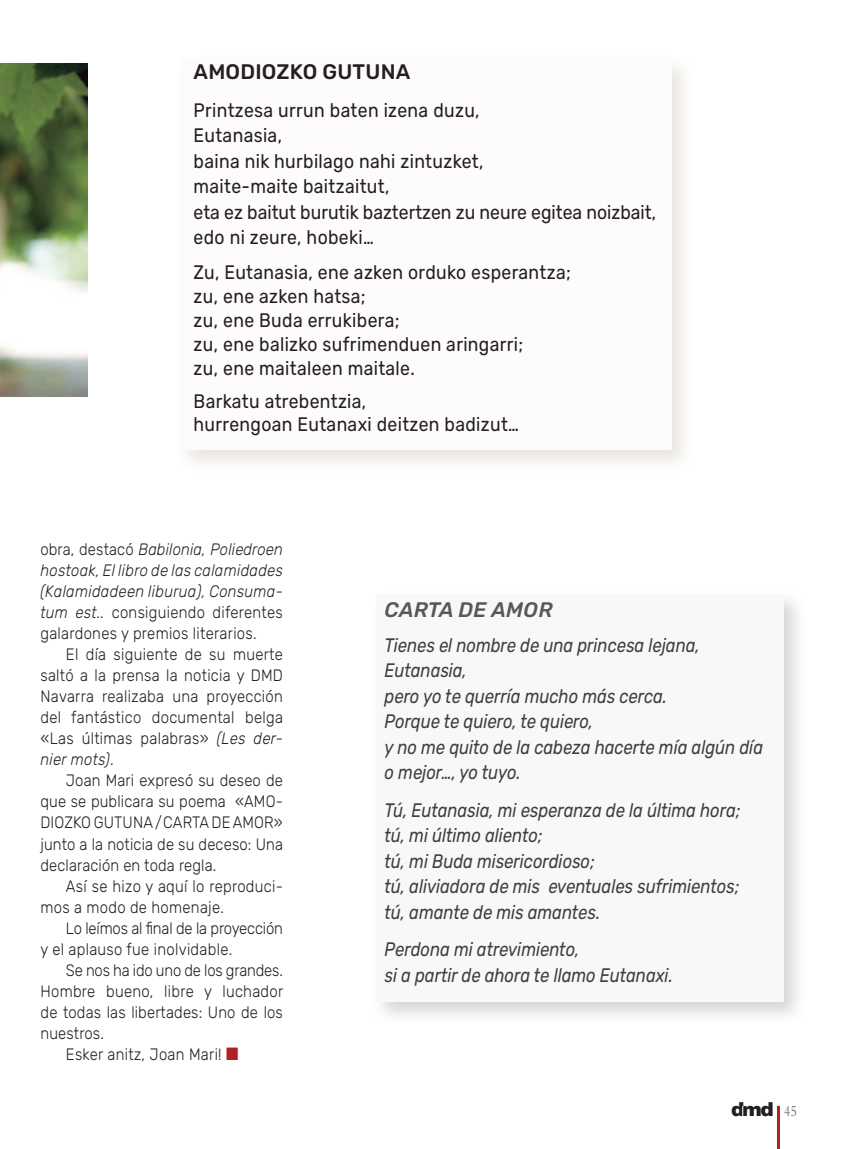
<style>
.page{position:relative;width:851px;height:1149px;background:#fff}
.page>*{position:absolute;margin:0;border:0;box-sizing:border-box;transform-origin:0 0}
.t1{font:500 21px "Rubik";letter-spacing:.01em;color:#231f20}
.t2{font:italic 500 21px "Rubik";letter-spacing:.01em;color:#57585a}
.t3{font:italic 19.5px/25.5px "Rubik";color:#3e3e3f;scale:.85 1}
.t4{font:19.5px/25.5px "Rubik";letter-spacing:.02em;color:#231f20;scale:.9 1}
.t5{font:900 19.2px "Arial";color:#231f20;scale:1.05 1}
.t6{font:300 16.5px/21px "Rubik";letter-spacing:.02em;color:#231f20;text-align:justify;scale:.9 1}
.t7{font:italic 300 16.5px/21px "Rubik";letter-spacing:.02em;color:#231f20;text-align:justify;scale:.9 1}
.t8{font:300 16.5px/21px "Rubik";letter-spacing:-.01em;color:#231f20;scale:.9 1}
.s1{font-style:normal}
.s2{font-style:italic}
.s3{color:#b31e22}
.s4{font-family:"Bembo";font-weight:400;font-size:15.75px;color:#6c6d70}
</style>
<div class="page">
<hr style="left:776px;top:1105px;width:3px;height:43px;background:#b31e22">
<img style="left:0;top:63px;width:87px;height:333px">
<div style="left:175px;top:54px;width:518px;height:418px;background:#d8d0c9;opacity:.55"></div>
<div style="left:181px;top:60px;width:490px;height:390px;background:#fdfcfb"></div>
<div style="left:370px;top:588px;width:436px;height:435px;background:#a7aaae;opacity:.48"></div>
<div style="left:376px;top:594px;width:407px;height:407px;background:#f7f8f7"></div>
<p class="t1" style="left:193px;top:60px;width:218px">AMODIOZKO GUTUNA</p>
<p class="t4" style="left:193px;top:97px;width:515px">Printzesa urrun baten izena duzu,<br>Eutanasia,<br>baina nik hurbilago nahi zintuzket,<br>maite-maite baitzaitut,<br>eta ez baitut burutik baztertzen zu neure egitea noizbait, edo ni zeure, hobeki…</p>
<p class="t4" style="left:193px;top:260px;width:420px;line-height:24px">Zu, Eutanasia, ene azken orduko esperantza; zu, ene azken hatsa;<br>zu, ene Buda errukibera;<br>zu, ene balizko sufrimenduen aringarri;<br>zu, ene maitaleen maitale.</p>
<p class="t4" style="left:193px;top:390px;width:363px;line-height:22.5px">Barkatu atrebentzia,<br>hurrengoan Eutanaxi deitzen badizut…</p>
<p class="t7" style="left:40px;top:539px;width:271px"><span class="s1">obra, destacó</span> Babilonia, Poliedroen hostoak, El libro de las calamidades (Kalamidadeen liburua), Consuma&shy;tum est.. <span class="s1">consiguiendo diferentes galardones y premios literarios.</span></p>
<p class="t6" style="left:40px;top:644px;width:271px;text-indent:26px">El día siguiente de su muerte saltó a la prensa la noticia y DMD Navarra realizaba una proyección del fantástico documental belga «Las últimas palabras» <span class="s2">(Les der&shy;nier mots)</span>.</p>
<p class="t6" style="left:40px;top:770px;width:271px;text-indent:26px">Joan Mari expresó su deseo de que se publicara su poema «AMO-DIOZKO GUTUNA / CARTA DE AMOR» junto a la noticia de su deceso: Una declaración en toda regla.</p>
<p class="t6" style="left:40px;top:875px;width:271px;text-indent:26px">Así se hizo y aquí lo reproduci&shy;mos a modo de homenaje.</p>
<p class="t8" style="left:40px;top:917px;width:271px;text-indent:26px">Lo leímos al final de la proyección y el aplauso fue inolvidable.</p>
<p class="t8" style="left:66px;top:959px;width:242px">Se nos ha ido uno de los grandes.</p>
<p class="t6" style="left:40px;top:980px;width:271px">Hombre bueno, libre y luchador</p>
<p class="t6" style="left:40px;top:1001px;width:271px">de todas las libertades: Uno de los</p>
<p class="t6" style="left:40px;top:1022px;width:72px">nuestros.</p>
<p class="t6" style="left:66px;top:1043px;width:193px">Esker anitz, Joan Mari! <span class="s3">■</span></p>
<p class="t2" style="left:384px;top:597px;width:169px">CARTA DE AMOR</p>
<p class="t3" style="left:384px;top:632px;width:446px">Tienes el nombre de una princesa lejana,<br>Eutanasia,<br>pero yo te querría mucho más cerca.<br>Porque te quiero, te quiero,<br>y no me quito de la cabeza hacerte mía algún día o mejor…, yo tuyo.</p>
<p class="t3" style="left:384px;top:797px;width:420px">Tú, Eutanasia, mi esperanza de la última hora; tú, mi último aliento;<br>tú, mi Buda misericordioso;<br>tú, aliviadora de mis eventuales sufrimientos; tú, amante de mis amantes.</p>
<p class="t3" style="left:384px;top:936px;width:340px">Perdona mi atrevimiento,<br>si a partir de ahora te llamo Eutanaxi.</p>
<p class="t5" style="left:730px;top:1094px;width:64px">dmd <span class="s4">45</span></p>
</div>
